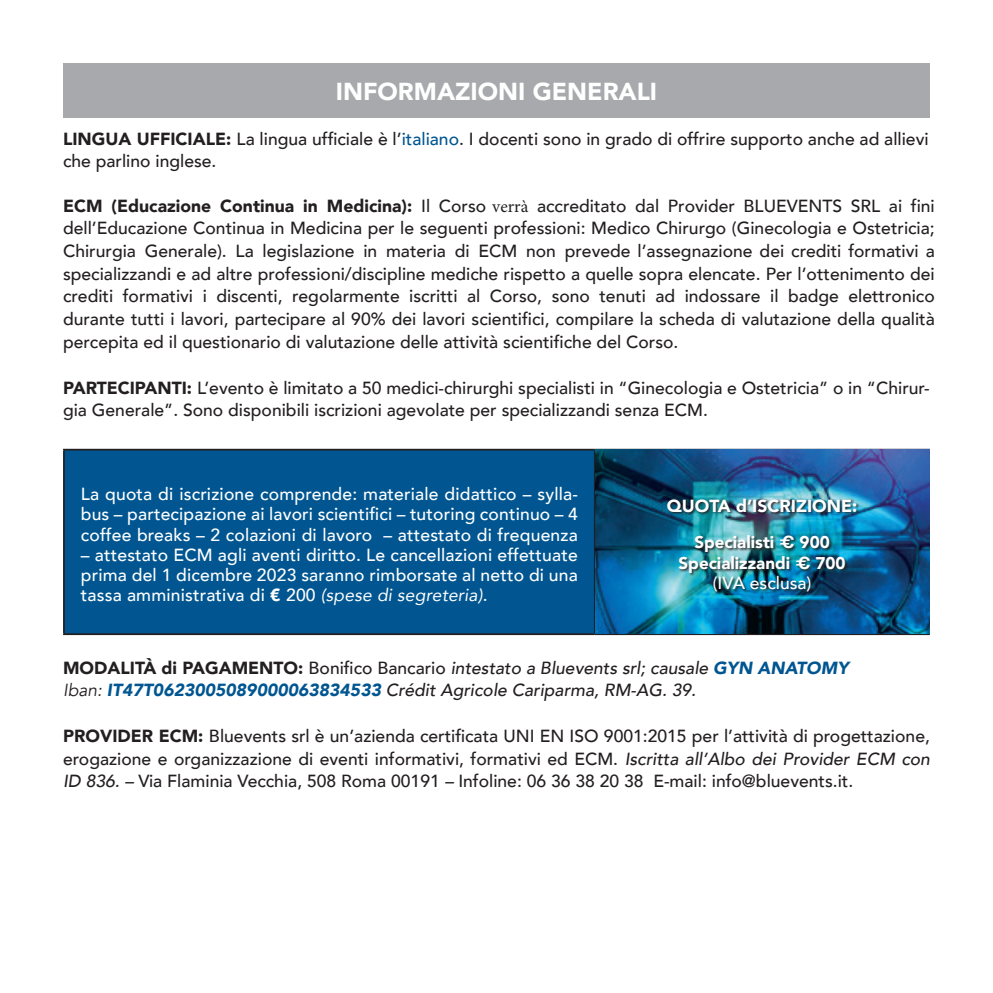
<style>
.page{position:relative;width:993px;height:993px;background:#fff}
.page>*{position:absolute;margin:0;border:0;box-sizing:border-box;transform-origin:0 0}
.t1{font:900 24.5px "Avenir";color:#fff}
.t2{font:500 17.5px/22.6px "Avenir";color:#231f20}
.t3{font:500 17.5px/20.1px "Avenir";letter-spacing:.01em;color:#fff;text-align:justify}
.t4{font:italic 500 17.5px "Avenir";color:#231f20}
.t5{font:900 17.5px "Avenir";color:#fff}
.t6{font:900 16.97px "Avenir";color:#fff}
.s1{font-weight:900}
.s2{color:#015691}
.s3{font-family:"Minion Pro";font-weight:400}
.s4{font-weight:400;font-style:italic}
.s5{font-family:"Helvetica";font-weight:700}
.s6{font-weight:900;font-style:normal}
.s7{font-style:normal}
.s8{font-weight:900;color:#015691}
.s9{font-weight:400}
.s10{font-style:italic}
</style>
<div class="page">
<div style="left:63px;top:63px;width:866px;height:55px;background:#a8a9ad"></div>
<div style="left:65px;top:450px;width:528px;height:183px;background:#015691"></div>
<hr style="left:63px;top:448px;width:531px;height:2px;background:#231f20">
<hr style="left:63px;top:450px;width:2px;height:183px;background:#231f20">
<hr style="left:594px;top:448px;width:335px;height:2px;background:#231f20">
<hr style="left:593px;top:450px;width:2px;height:183px;background:#231f20">
<hr style="left:63px;top:633px;width:531px;height:2px;background:#231f20">
<hr style="left:594px;top:633px;width:335px;height:2px;background:#231f20">
<img style="left:594px;top:449px;width:335px;height:184px">
<div style="left:667px;top:497px;width:192px;height:98px;background:#231f20;opacity:.9"></div>
<p class="t1" style="left:335px;top:71px;width:323px">INFORMAZIONI GENERALI</p>
<p class="t2" style="left:63px;top:127px;width:866px;line-height:22.1px"><span class="s1">LINGUA UFFICIALE:</span> La lingua ufficiale è l’<span class="s2">italiano</span>. I docenti sono in grado di offrire supporto anche ad allievi che parlino inglese.</p>
<p class="t2" style="left:63px;top:193px;width:872px;text-align:justify"><span class="s1">ECM (Educazione Continua in Medicina):</span> Il Corso <span class="s3">verrà</span> accreditato dal Provider BLUEVENTS SRL ai fini dell’Educazione Continua in Medicina per le seguenti professioni: Medico Chirurgo (Ginecologia e Ostetricia; Chirurgia Generale). La legislazione in materia di ECM non prevede l’assegnazione dei crediti formativi a specializzandi e ad altre professioni/discipline mediche rispetto a quelle sopra elencate. Per l’ottenimento dei crediti formativi i discenti, regolarmente iscritti al Corso, sono tenuti ad indossare il badge elettronico durante tutti i lavori, partecipare al 90% dei lavori scientifici, compilare la scheda di valutazione della qualità percepita ed il questionario di valutazione delle attività scientifiche del Corso.</p>
<p class="t2" style="left:63px;top:375px;width:867px;line-height:22.1px"><span class="s1">PARTECIPANTI:</span> L’evento è limitato a 50 medici-chirurghi specialisti in “Ginecologia e Ostetricia” o in “Chirur&shy;gia Generale”. Sono disponibili iscrizioni agevolate per specializzandi senza ECM.</p>
<p class="t3" style="left:81px;top:483px;width:498px">La quota di iscrizione comprende: materiale didattico – sylla&shy;bus – partecipazione ai lavori scientifici – tutoring continuo – 4 coffee breaks – 2 colazioni di lavoro – attestato di frequenza</p>
<p class="t3" style="left:81px;top:543px;width:498px">– attestato ECM agli aventi diritto. Le cancellazioni effettuate prima del 1 dicembre 2023 saranno rimborsate al netto di una tassa amministrativa di <span class="s1">€</span> 200 <span class="s4">(spese di segreteria)</span>.</p>
<p class="t5" style="left:666px;top:490px;width:192px">QUOTA d’ISCRIZIONE:</p>
<p class="t6" style="left:694px;top:527px;width:137px">Specialisti <span class="s5">€</span> 900</p>
<p class="t6" style="left:678px;top:548px;width:169px">Specializzandi <span class="s5">€</span> 700</p>
<p class="t3" style="left:712px;top:571px;width:100px">(IVA esclusa)</p>
<p class="t4" style="left:63px;top:656px;width:787px"><span class="s6">MODALITÀ di PAGAMENTO:</span> <span class="s7">Bonifico Bancario</span> intestato a Bluevents srl; causale <span class="s8">GYN ANATOMY</span></p>
<p class="t4" style="left:63px;top:679px;width:634px"><span class="s9">Iban:</span> <span class="s8">IT47T0623005089000063834533</span> Crédit Agricole Cariparma, RM-AG. 39.</p>
<p class="t2" style="left:63px;top:723px;width:868px;text-align:justify"><span class="s1">PROVIDER ECM:</span> Bluevents srl è un’azienda certificata UNI EN ISO 9001:2015 per l’attività di progettazione, erogazione e organizzazione di eventi informativi, formativi ed ECM. <span class="s10">Iscritta all’Albo dei Provider ECM con ID 836. –</span> Via Flaminia Vecchia, 508 Roma 00191 <span class="s10">–</span> Infoline: 06 36 38 20 38 E-mail: info@bluevents.it.</p>
</div>
